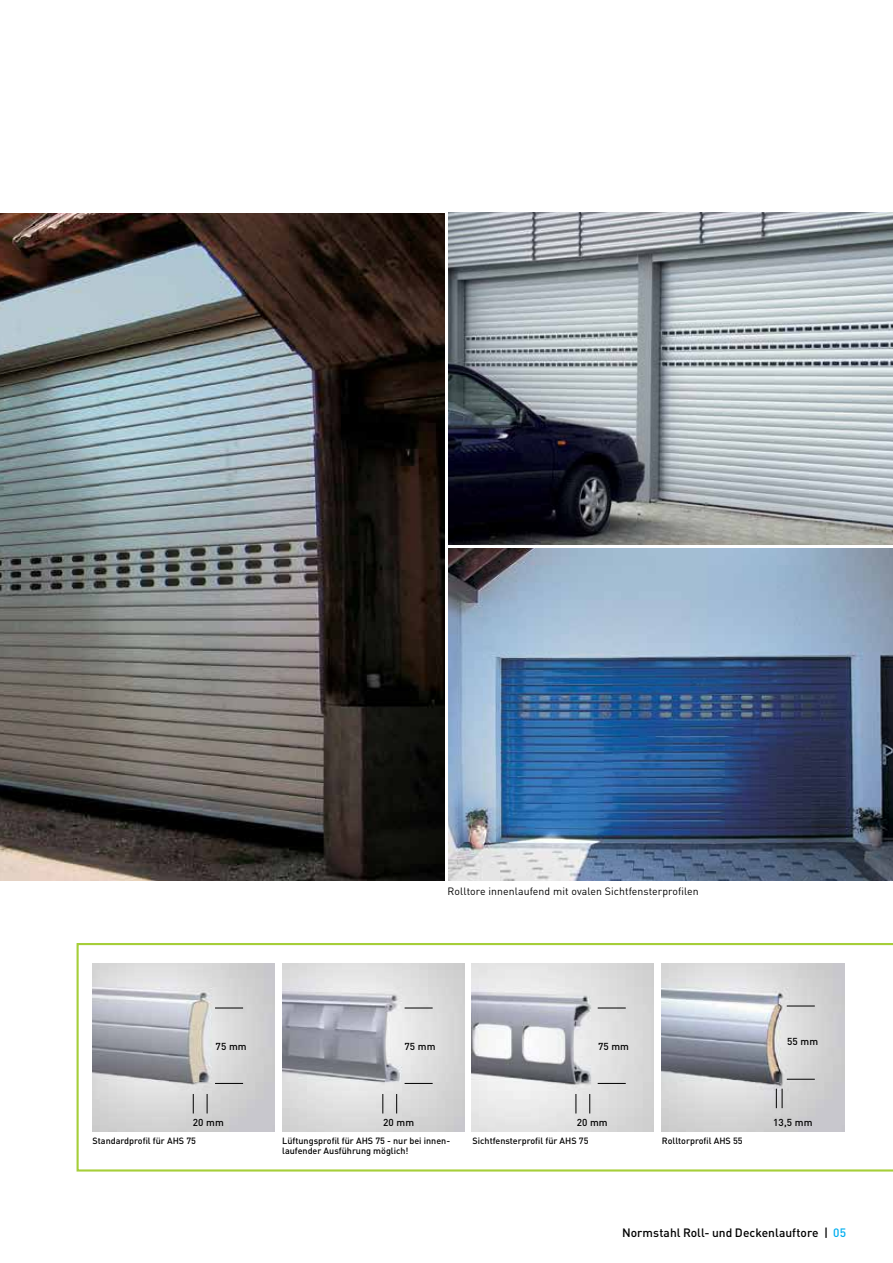
<style>
.page{position:relative;width:893px;height:1263px;background:#fff}
.page>*{position:absolute;margin:0;border:0;box-sizing:border-box;transform-origin:0 0}
.t1{font:500 12px "DIN Pro";color:#000}
.t2{font:10.5px "DIN Pro";letter-spacing:.01em;color:#000}
.t3{font:500 10.05px "DIN Pro";letter-spacing:.01em;color:#000}
.t4{font:500 9px/10.5px "DIN Pro";color:#000}
.s1{color:#00aeef}
</style>
<div class="page">
<img style="left:449px;top:549px;width:444px;height:331px">
<img style="left:448px;top:213px;width:445px;height:331px">
<img style="left:0;top:213px;width:445px;height:667px">
<svg style="left:77px;top:943px;width:816px;height:228px"></svg>
<img style="left:93px;top:963px;width:182px;height:168px">
<div style="left:210px;top:1001px;width:42px;height:18px;background:#000;opacity:.2"></div>
<svg style="left:215px;top:1008px;width:28px;height:1px"></svg>
<div style="left:210px;top:1076px;width:42px;height:19px;background:#d3d3d3"></div>
<svg style="left:215px;top:1083px;width:28px;height:1px"></svg>
<div style="left:200px;top:1089px;width:18px;height:33px;background:#d2d2d2"></div>
<svg style="left:207px;top:1094px;width:1px;height:19px"></svg>
<div style="left:186px;top:1089px;width:19px;height:33px;background:#d6d6d6"></div>
<svg style="left:193px;top:1094px;width:1px;height:19px"></svg>
<img style="left:283px;top:963px;width:182px;height:168px">
<div style="left:400px;top:1001px;width:41px;height:18px;background:#000;opacity:.2"></div>
<svg style="left:405px;top:1008px;width:28px;height:1px"></svg>
<div style="left:400px;top:1076px;width:41px;height:19px;background:#dcdcdc"></div>
<svg style="left:405px;top:1083px;width:28px;height:1px"></svg>
<div style="left:390px;top:1089px;width:18px;height:33px;background:#dbdbdb"></div>
<svg style="left:396px;top:1094px;width:1px;height:19px"></svg>
<div style="left:376px;top:1089px;width:18px;height:33px;background:#e0e0e0"></div>
<svg style="left:383px;top:1094px;width:1px;height:19px"></svg>
<img style="left:472px;top:963px;width:182px;height:168px">
<div style="left:593px;top:1001px;width:42px;height:18px;background:#e0e0e0"></div>
<svg style="left:598px;top:1008px;width:28px;height:1px"></svg>
<div style="left:593px;top:1076px;width:42px;height:19px;background:#ddd"></div>
<svg style="left:598px;top:1083px;width:28px;height:1px"></svg>
<div style="left:583px;top:1089px;width:18px;height:33px;background:#e0e0e0"></div>
<svg style="left:589px;top:1094px;width:1px;height:19px"></svg>
<div style="left:569px;top:1089px;width:18px;height:33px;background:#e4e4e4"></div>
<svg style="left:576px;top:1094px;width:1px;height:19px"></svg>
<img style="left:662px;top:963px;width:182px;height:168px">
<div style="left:782px;top:999px;width:42px;height:18px;background:#000;opacity:.2"></div>
<svg style="left:787px;top:1006px;width:28px;height:1px"></svg>
<div style="left:782px;top:1072px;width:42px;height:18px;background:#d2d2d2"></div>
<svg style="left:787px;top:1079px;width:28px;height:1px"></svg>
<div style="left:775px;top:1084px;width:18px;height:33px;background:#d2d2d2"></div>
<div style="left:769px;top:1084px;width:19px;height:33px;background:#000;opacity:.2"></div>
<svg style="left:776px;top:1089px;width:7px;height:19px"></svg>
<p class="t2" style="left:448px;top:884px;width:253px">Rolltore innenlaufend mit ovalen Sichtfensterprofilen</p>
<p class="t3" style="left:216px;top:1039px;width:32px">75 mm</p>
<p class="t3" style="left:405px;top:1039px;width:32px">75 mm</p>
<p class="t3" style="left:598px;top:1039px;width:32px">75 mm</p>
<p class="t3" style="left:787px;top:1034px;width:32px">55 mm</p>
<p class="t3" style="left:193px;top:1115px;width:32px">20 mm</p>
<p class="t3" style="left:383px;top:1115px;width:32px">20 mm</p>
<p class="t3" style="left:577px;top:1115px;width:32px">20 mm</p>
<p class="t3" style="left:773px;top:1115px;width:41px">13,5 mm</p>
<p class="t4" style="left:93px;top:1135px;width:105px">Standardprofil für AHS 75</p>
<p class="t4" style="left:282px;top:1135px;width:169px">Lüftungsprofil für AHS 75 - nur bei innen&shy;laufender Ausführung möglich!</p>
<p class="t4" style="left:472px;top:1135px;width:118px">Sichtfensterprofil für AHS 75</p>
<p class="t4" style="left:662px;top:1135px;width:82px">Rolltorprofil AHS 55</p>
<h1 class="t1" style="left:622px;top:1225px;width:226px">Normstahl Roll- und Deckenlauftore | <span class="s1">05</span></h1>
</div>
